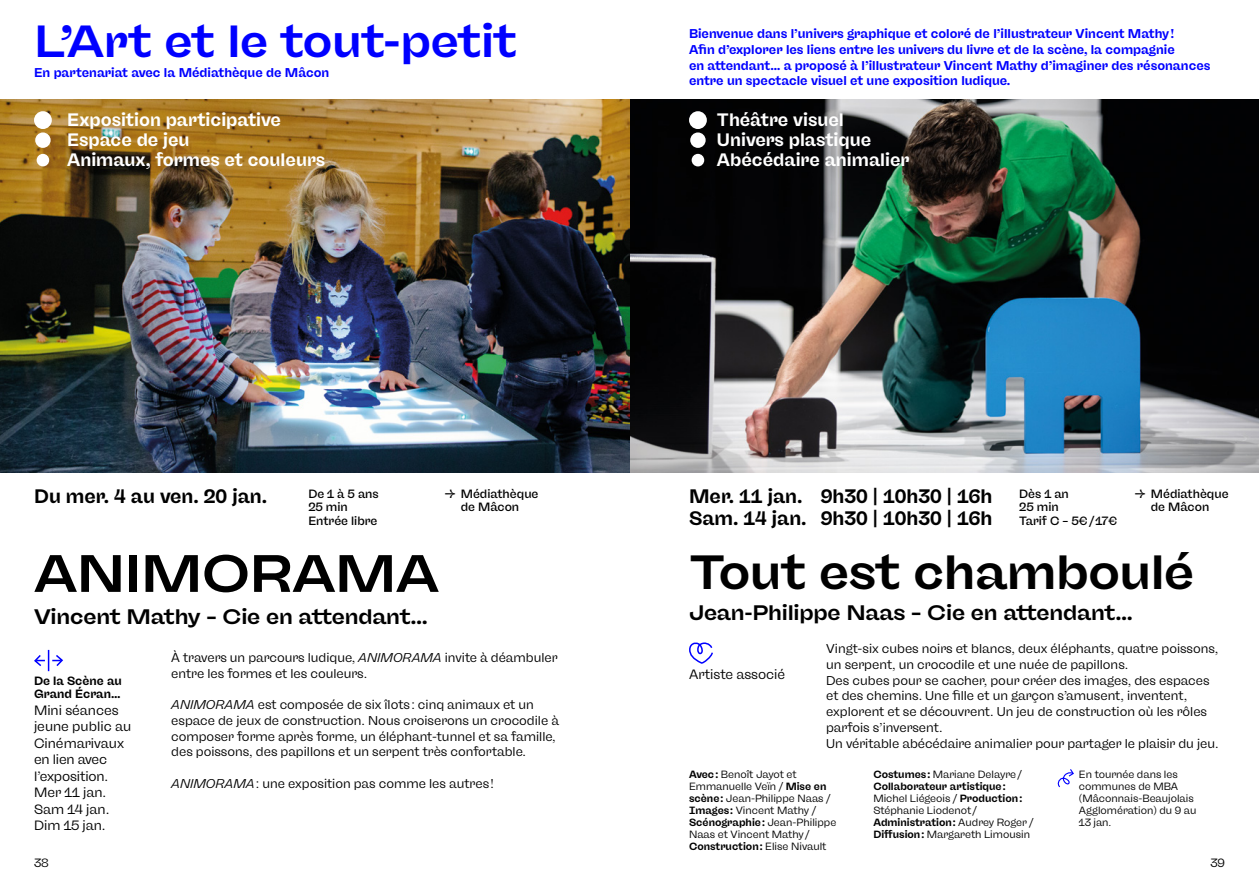
<style>
.page{position:relative;width:1259px;height:893px;background:#fff}
.page>*{position:absolute;margin:0;border:0;box-sizing:border-box;transform-origin:0 0}
.t1{font:700 expanded 52.5px "Freigeist";letter-spacing:-.01em;color:#000}
.t2{font:700 expanded 48px "Freigeist";letter-spacing:-.01em;color:#000}
.t3{font:700 expanded 45px "Freigeist";letter-spacing:-.01em;color:#00f}
.t4{font:700 expanded 21px "Freigeist";letter-spacing:-.01em;color:#000}
.t5{font:700 19.5px/21.8px "Freigeist";color:#000}
.t6{font:700 18px/20.2px "Freigeist";color:#fff}
.t7{font:13.5px/16.5px "Freigeist";color:#000}
.t8{font:12.75px/15.8px "Freigeist";color:#000}
.t9{font:700 12.75px/15.8px "Freigeist";color:#00f}
.t10{font:500 12px/13.5px "Freigeist";color:#000}
.t11{font:700 12px/13.5px "Freigeist";color:#000}
.t12{font:12px "Freigeist";color:#000}
.t13{font:10.5px/12px "Freigeist";color:#000}
.s1{font-style:italic}
.s2{font-weight:700}
</style>
<div class="page">
<img style="left:0;top:99px;width:1259px;height:373px">
<svg style="left:689px;top:642px;width:24px;height:22px"></svg>
<svg style="left:34px;top:649px;width:29px;height:23px"></svg>
<svg style="left:1057px;top:769px;width:17px;height:19px"></svg>
<div style="left:37px;top:154px;width:12px;height:12px;background:#fff;border-radius:6px"></div>
<div style="left:35px;top:132px;width:16px;height:16px;background:#fff;border-radius:8px"></div>
<div style="left:34px;top:111px;width:18px;height:18px;background:#fff;border-radius:9px"></div>
<div style="left:691px;top:154px;width:13px;height:12px;background:#fff;border-radius:6px"></div>
<div style="left:690px;top:132px;width:15px;height:16px;background:#fff;border-radius:8px"></div>
<div style="left:689px;top:111px;width:18px;height:18px;background:#fff;border-radius:9px"></div>
<h3 class="t3" style="left:34px;top:13px;width:484px">L’Art et le tout-petit</h3>
<p class="t9" style="left:34px;top:65px;width:297px">En partenariat avec la Médiathèque de Mâcon</p>
<h3 class="t6" style="left:67px;top:109px;width:259px">Exposition participative<br>Espace de jeu<br>Animaux, formes et couleurs</h3>
<p class="t9" style="left:689px;top:26px;width:523px">Bienvenue dans l’univers graphique et coloré de l’illustrateur Vincent Mathy !<br>Afin d’explorer les liens entre les univers du livre et de la scène, la compagnie<br>en attendant… a proposé à l’illustrateur Vincent Mathy d’imaginer des résonances entre un spectacle visuel et une exposition ludique.</p>
<h3 class="t6" style="left:717px;top:109px;width:194px">Théâtre visuel<br>Univers plastique<br>Abécédaire animalier</h3>
<h3 class="t5" style="left:34px;top:485px;width:234px">Du mer. 4 au ven. 20 jan.</h3>
<p class="t10" style="left:308px;top:487px;width:72px">De 1 à 5 ans<br>25 min<br>Entrée libre</p>
<h3 class="t5" style="left:689px;top:485px;width:305px">Mer. 11 jan. 9h30 | 10h30 | 16h<br>Sam. 14 jan. 9h30 | 10h30 | 16h</h3>
<p class="t10" style="left:445px;top:487px;width:95px;text-align:center">→ Médiathèque de Mâcon</p>
<p class="t10" style="left:1019px;top:487px;width:100px">Dès 1 an<br>25 min<br>Tarif C – 5€ / 17€</p>
<p class="t10" style="left:1135px;top:487px;width:95px;text-align:center">→ Médiathèque de Mâcon</p>
<h1 class="t1" style="left:34px;top:541px;width:406px">ANIMORAMA</h1>
<h3 class="t4" style="left:34px;top:604px;width:395px">Vincent Mathy – Cie en attendant…</h3>
<p class="t11" style="left:34px;top:674px;width:89px">De la Scène au<br>Grand Écran…</p>
<p class="t7" style="left:34px;top:702px;width:99px">Mini séances jeune public au<br>Cinémarivaux en lien avec l’exposition.<br>Mer 11 jan.<br>Sam 14 jan.<br>Dim 15 jan.</p>
<p class="t8" style="left:171px;top:650px;width:388px">À travers un parcours ludique, <span class="s1">ANIMORAMA</span> invite à déambuler entre les formes et les couleurs.</p>
<p class="t8" style="left:171px;top:697px;width:389px"><span class="s1">ANIMORAMA</span> est composée de six îlots : cinq animaux et un espace de jeux de construction. Nous croiserons un crocodile à composer forme après forme, un éléphant-tunnel et sa famille, des poissons, des papillons et un serpent très confortable.</p>
<p class="t8" style="left:171px;top:776px;width:324px"><span class="s1">ANIMORAMA</span> : une exposition pas comme les autres !</p>
<h2 class="t2" style="left:689px;top:542px;width:506px">Tout est chamboulé</h2>
<h3 class="t4" style="left:689px;top:599px;width:445px">Jean-Philippe Naas – Cie en attendant…</h3>
<p class="t7" style="left:689px;top:666px;width:98px">Artiste associé</p>
<p class="t8" style="left:826px;top:641px;width:394px">Vingt-six cubes noirs et blancs, deux éléphants, quatre poissons, un serpent, un crocodile et une nuée de papillons.<br>Des cubes pour se cacher, pour créer des images, des espaces et des chemins. Une fille et un garçon s’amusent, inventent, explorent et se découvrent. Un jeu de construction où les rôles parfois s’inversent.<br>Un véritable abécédaire animalier pour partager le plaisir du jeu.</p>
<p class="t13" style="left:689px;top:768px;width:149px"><span class="s2">Avec :</span> Benoît Jayot et<br>Emmanuelle Veïn / <span class="s2">Mise en scène :</span> Jean-Philippe Naas /<br><span class="s2">Images :</span> Vincent Mathy /<br><span class="s2">Scénographie :</span> Jean-Philippe<br>Naas et Vincent Mathy /<br><span class="s2">Construction :</span> Elise Nivault</p>
<p class="t13" style="left:873px;top:768px;width:162px"><span class="s2">Costumes :</span> Mariane Delayre /<br><span class="s2">Collaborateur artistique :<br></span>Michel Liégeois / <span class="s2">Production :<br></span>Stéphanie Liodenot /<br><span class="s2">Administration :</span> Audrey Roger /<br><span class="s2">Diffusion :</span> Margareth Limousin</p>
<p class="t13" style="left:1079px;top:768px;width:119px">En tournée dans les communes de MBA (Mâconnais-Beaujolais<br>Agglomération) du 9 au<br>13 jan.</p>
<p class="t12" style="left:34px;top:856px;width:16px">38</p>
<p class="t12" style="left:1210px;top:856px;width:16px">39</p>
</div>
